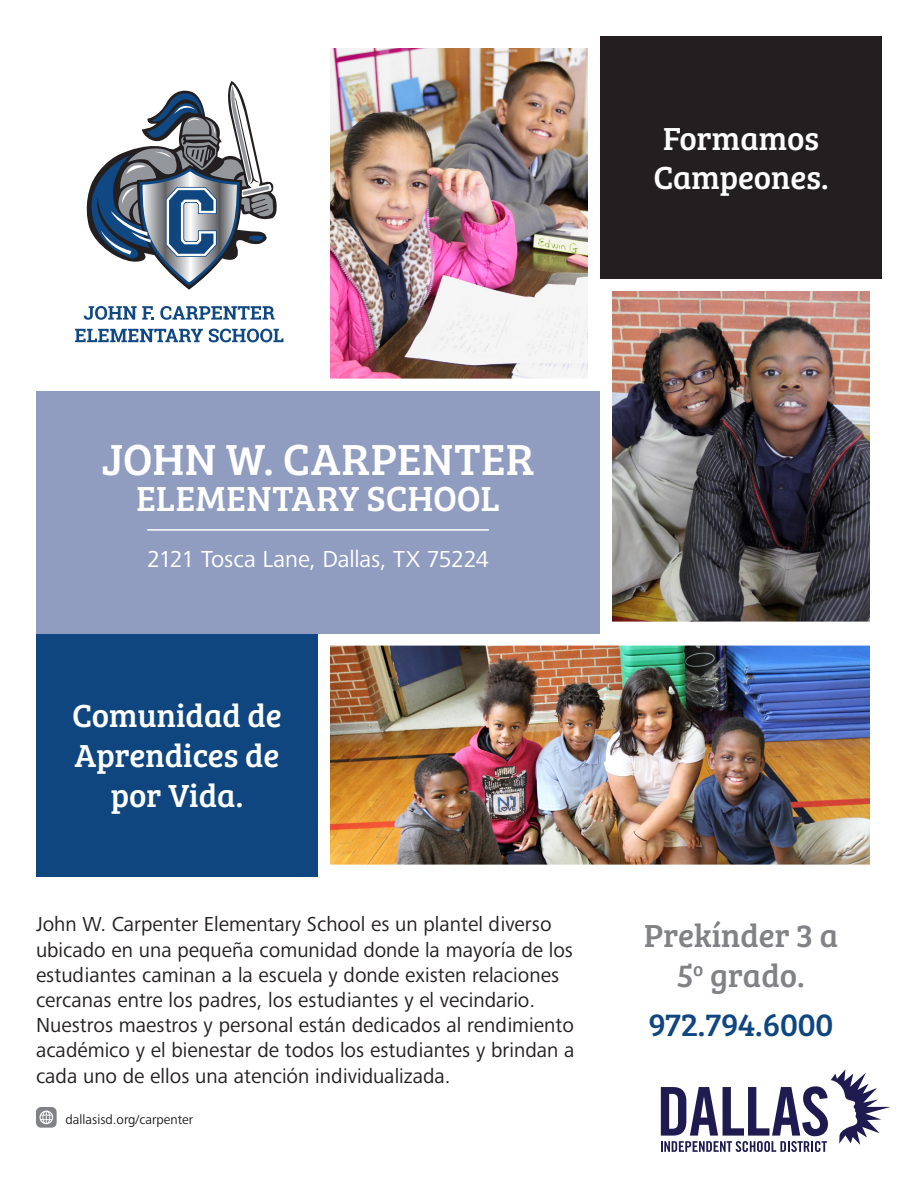
<style>
.page{position:relative;width:918px;height:1188px;background:#fff}
.page>*{position:absolute;margin:0;border:0;box-sizing:border-box;transform-origin:0 0}
.t1{font:45px "Bree Serif";color:#fff}
.t2{font:36px "Bree Serif";color:#fff}
.t3{font:33px/39.6px "Bree Serif";color:#fff}
.t4{font:33px/39.6px "Bree Serif";color:#808285;text-align:center}
.t5{font:33px "Bree Serif";color:#104680}
.t6{font:24px "Frutiger Next Pro";letter-spacing:-.01em;color:#fff}
.t7{font:21px/25.2px "Frutiger Next Pro";color:#231f20}
.t8{font:13.5px "Frutiger Next Pro";color:#231f20}
</style>
<div class="page">
<img style="left:331px;top:49px;width:256px;height:329px">
<img style="left:613px;top:292px;width:256px;height:329px">
<img style="left:331px;top:647px;width:538px;height:217px">
<div style="left:318px;top:634px;width:564px;height:243px;border:12px solid #fff"></div>
<div style="left:36px;top:391px;width:564px;height:243px;background:#909cc0"></div>
<div style="left:36px;top:634px;width:282px;height:243px;background:#104680"></div>
<div style="left:600px;top:36px;width:282px;height:243px;background:#231f20"></div>
<hr style="left:147px;top:529px;width:342px;height:2px;background:#fff">
<svg style="left:661px;top:1069px;width:230px;height:83px"></svg>
<div style="left:36px;top:1107px;width:21px;height:21px;background:#808285;border-radius:5px"></div>
<svg style="left:39px;top:1111px;width:14px;height:13px"></svg>
<svg style="left:86px;top:81px;width:191px;height:209px"></svg>
<svg style="left:84px;top:306px;width:70px;height:14px"></svg>
<svg style="left:160px;top:306px;width:115px;height:14px"></svg>
<svg style="left:75px;top:329px;width:128px;height:13px"></svg>
<svg style="left:209px;top:329px;width:74px;height:13px"></svg>
<p class="t3" style="left:653px;top:116px;width:177px">Formamos<br>Campeones.</p>
<p class="t1" style="left:102px;top:426px;width:434px">JOHN W. CARPENTER</p>
<p class="t2" style="left:136px;top:472px;width:365px">ELEMENTARY SCHOOL</p>
<p class="t6" style="left:147px;top:545px;width:343px">2121 Tosca Lane, Dallas, TX 75224</p>
<p class="t3" style="left:72px;top:694px;width:211px;text-align:center">Comunidad de<br>Aprendices de por Vida.</p>
<p class="t7" style="left:36px;top:912px;width:540px">John W. Carpenter Elementary School es un plantel diverso ubicado en una pequeña comunidad donde la mayoría de los estudiantes caminan a la escuela y donde existen relaciones cercanas entre los padres, los estudiantes y el vecindario.<br>Nuestros maestros y personal están dedicados al rendimiento académico y el bienestar de todos los estudiantes y brindan a cada uno de ellos una atención individualizada.</p>
<p class="t8" style="left:66px;top:1112px;width:129px">dallasisd.org/carpenter</p>
<p class="t4" style="left:644px;top:914px;width:196px">Prekínder 3 a<br>5<sup>o</sup> grado.</p>
<p class="t5" style="left:649px;top:1000px;width:186px">972.794.6000</p>
</div>
